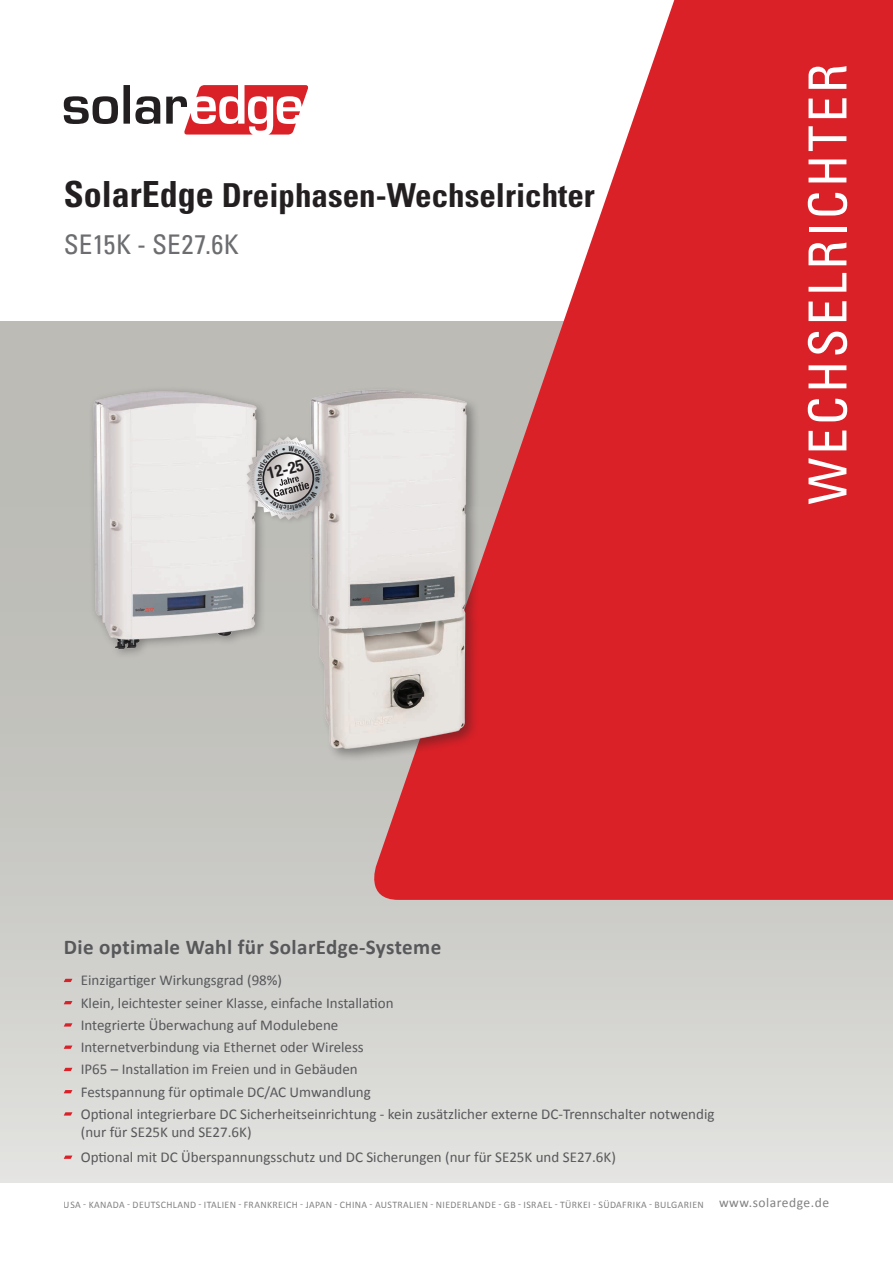
<style>
.page{position:relative;width:893px;height:1263px;background:#fff}
.page>*{position:absolute;margin:0;border:0;box-sizing:border-box;transform-origin:0 0}
.pg1_Family_vertical{font:condensed 52.5px "Univers LT Std";letter-spacing:.06em;color:#fff}
.pg1_Product_Header{font:700 condensed 33px "Univers LT Std";color:#231f20}
.pg1_Product_Part-No{font:condensed 27px "Univers LT Std";letter-spacing:.005em;color:#6c6d70}
.pg1_Text_bold{font:700 21px "Calibri";letter-spacing:.02em;color:#57585a}
.t1{font:700 condensed 16.2px "Helvetica Neue LT Std";color:#231f20}
.Pg1_Text_Bullets{font:15px/18px "Calibri";color:#57585a}
.pg1_Text_URL{font:13.5px "Calibri";letter-spacing:.04em;color:#808180}
.t2{font:10.05px "Calibri";letter-spacing:.04em;color:#808180}
.s1{font-size:36px}
</style>
<div class="page">
<div style="left:0;top:321px;width:893px;height:861px;background:linear-gradient(to bottom,#b4b3ae,#dbdbd8)"></div>
<svg style="left:364px;top:0;width:529px;height:900px;fill:#da2128"></svg>
<svg style="left:64px;top:85px;width:244px;height:50px"></svg>
<svg style="left:64px;top:979px;width:8px;height:3px"></svg>
<svg style="left:64px;top:1001px;width:8px;height:3px"></svg>
<svg style="left:64px;top:1023px;width:8px;height:3px"></svg>
<svg style="left:64px;top:1045px;width:8px;height:4px"></svg>
<svg style="left:64px;top:1068px;width:8px;height:3px"></svg>
<svg style="left:64px;top:1090px;width:8px;height:3px"></svg>
<svg style="left:64px;top:1112px;width:8px;height:3px"></svg>
<svg style="left:64px;top:1155px;width:8px;height:4px"></svg>
<img style="left:64px;top:353px;width:227px;height:325px">
<img style="left:280px;top:375px;width:224px;height:388px">
<div style="left:244px;top:434px;width:91px;height:92px;background:#231f20;opacity:.2"></div>
<svg style="left:247px;top:436px;width:83px;height:84px;background:#c0bebe"></svg>
<p class="pg1_Product_Header" style="left:64px;top:175px;width:533px"><span class="s1">SolarEdge</span> Dreiphasen-Wechselrichter</p>
<p class="pg1_Product_Part-No" style="left:64px;top:228px;width:177px">SE15 -K SE27.6K</p>
<p class="t1" style="left:265px;top:464px;width:39px;rotate:-14deg">12-25</p>
<p class="pg1_Family_vertical" style="left:794px;top:504px;width:442px;rotate:-90deg">WECHSELRICHTER</p>
<p class="pg1_Text_bold" style="left:64px;top:934px;width:379px">Die optimale Wahl für SolarEdge-Systeme</p>
<p class="Pg1_Text_Bullets" style="left:81px;top:971px;width:203px">Einzigartiger Wirkungsgrad )98%(</p>
<p class="Pg1_Text_Bullets" style="left:81px;top:993px;width:314px">Klein, leichtester seiner Klasse, einfache Installation</p>
<p class="Pg1_Text_Bullets" style="left:81px;top:1016px;width:259px">Integrierte Überwachung auf Modulebene</p>
<p class="Pg1_Text_Bullets" style="left:81px;top:1038px;width:285px">Internetverbindung via Ethernet oder Wireless</p>
<p class="Pg1_Text_Bullets" style="left:81px;top:1060px;width:279px">IP65 – Installation im Freien und in Gebäuden</p>
<p class="Pg1_Text_Bullets" style="left:81px;top:1082px;width:292px">Festspannung für optimale DC/AC Umwandlung</p>
<p class="Pg1_Text_Bullets" style="left:81px;top:1105px;width:635px">Optional integrierbare DC Sicherheitseinrichtung - kein zusätzlicher externe DC-Trennschalter notwendig (nur für SE25K und SE27.6 (K</p>
<p class="Pg1_Text_Bullets" style="left:81px;top:1148px;width:537px">Optional mit DC Überspannungsschutz und DC Sicherungen (nur für SE25K und SE27.6 (K</p>
<p class="t2" style="left:64px;top:1198px;width:641px">USA - KANADA - DEUTSCHLAND - ITALIEN - FRANKREICH - JAPAN - CHINA - AUSTRALIEN - NIEDERLANDE - GB - ISRAEL - TÜRKEI - SÜDAFRIKA - BULGARIEN</p>
<p class="pg1_Text_URL" style="left:719px;top:1194px;width:112px">www.solaredge.de</p>
</div>
